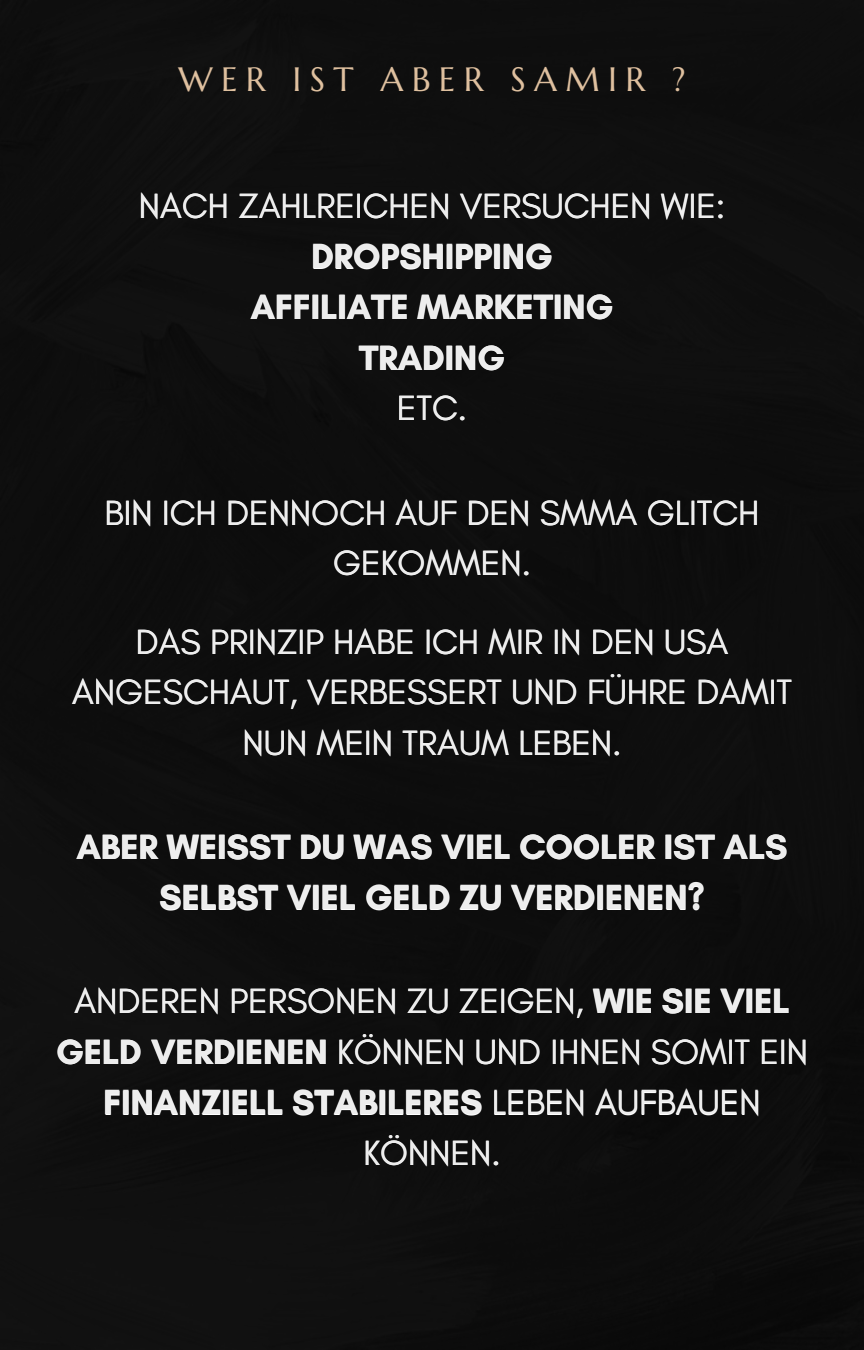
<style>
.page{position:relative;width:864px;height:1350px;background:#0e0e0e}
.page>*{position:absolute;margin:0;border:0;box-sizing:border-box;transform-origin:0 0}
.t1{font:35.55px/50.6px "Glacial Indifference";letter-spacing:-.005em;color:#ededed;text-align:center}
.t2{font:700 35.55px/50.6px "Glacial Indifference";letter-spacing:-.005em;color:#ededed;text-align:center}
.t3{font:35.55px "Glacial Indifference";color:#fff}
.t4{font:33.75px "Marcellus";letter-spacing:.245em;color:#dfc09f}
.s1{font-weight:700}
.s2{font-weight:700;color:#fff}
</style>
<div class="page">
<p class="t4" style="left:178px;top:58px;width:509px">WER IST ABER SAMIR ?</p>
<p class="t1" style="left:139px;top:180px;width:588px">NACH ZAHLREICHEN VERSUCHEN WIE:</p>
<p class="t2" style="left:311px;top:231px;width:243px">DROPSHIPPING</p>
<p class="t2" style="left:251px;top:281px;width:364px">AFFILIATE MARKETING</p>
<p class="t2" style="left:359px;top:332px;width:148px">TRADING</p>
<p class="t3" style="left:397px;top:387px;width:72px">ETC.</p>
<p class="t1" style="left:104px;top:487px;width:656px">BIN ICH DENNOCH AUF DEN SMMA GLITCH</p>
<p class="t1" style="left:333px;top:537px;width:200px">GEKOMMEN.</p>
<h1 class="t1" style="left:136px;top:616px;width:594px">DAS PRINZIP HABE ICH MIR IN DEN USA</h1>
<p class="t1" style="left:72px;top:667px;width:722px">ANGESCHAUT, VERBESSERT UND FÜHRE DAMIT<br>NUN MEIN TRAUM LEBEN.</p>
<p class="t2" style="left:76px;top:821px;width:713px">ABER WEISST DU WAS VIEL COOLER IST ALS<br>SELBST VIEL GELD ZU VERDIENEN?</p>
<p class="t1" style="left:56px;top:975px;width:753px">ANDEREN PERSONEN ZU ZEIGEN, <span class="s1">WIE SIE VIEL<br></span><span class="s2">GELD</span> <span class="s1">VERDIENEN</span> KÖNNEN UND IHNEN SOMIT EIN<br><span class="s1">FINANZIELL STABILERES</span> LEBEN AUFBAUEN<br>KÖNNEN.</p>
</div>
